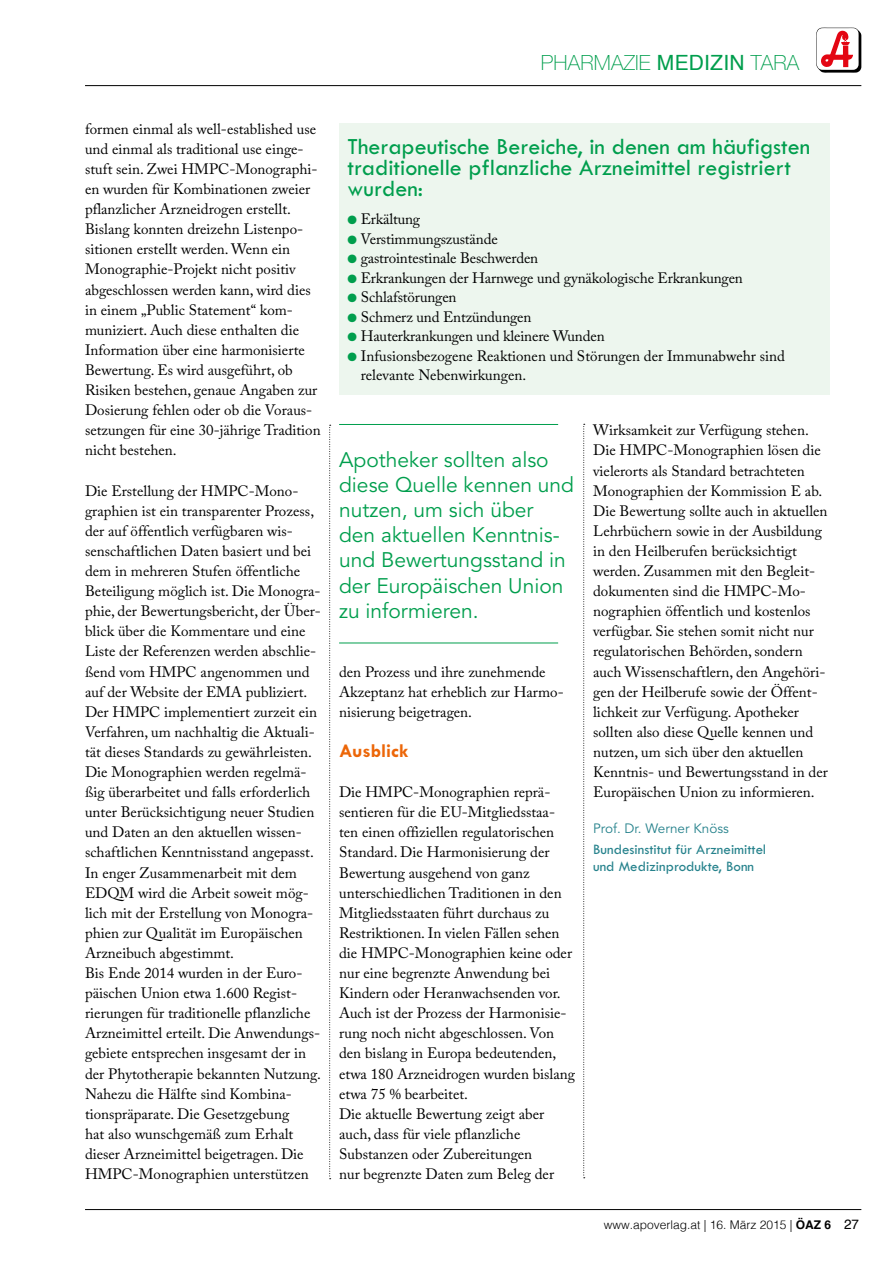
<style>
.page{position:relative;width:893px;height:1263px;background:#fff}
.page>*{position:absolute;margin:0;border:0;box-sizing:border-box;transform-origin:0 0}
.t1{font:500 24px/21px "Tw Cen MT Pro";color:#009e4d}
.t2{font:21px/25.2px "Avenir LT Pro";color:#009e4d}
.t3{font:100 21px "Helvetica Neue LT Pro";letter-spacing:.01em;color:#009e4d}
.t4{font:700 19.5px "Tw Cen MT Pro";color:#ec6608}
.t5{font:15px/20.1px "Adobe Caslon Pro";color:#000}
.t6{font:500 15px/16.5px "Tw Cen MT Pro";color:#26828c}
.t7{font:13.5px "Avenir LT Pro";color:#26828c}
.t8{font:300 12px "Helvetica";color:#000}
.s1{font-family:"Helvetica";font-weight:400}
.s2{color:#009e4d}
.s3{font-weight:700}
.s4{font-weight:400;font-size:13.5px}
</style>
<div class="page">
<svg style="left:816px;top:28px;width:45px;height:45px"></svg>
<hr style="left:85px;top:1209px;width:776px;height:1px;background:#000">
<hr style="left:85px;top:85px;width:776px;height:1px;background:#000">
<div style="left:339px;top:124px;width:490px;height:271px;background:#edf6ee"></div>
<svg style="left:329px;top:425px;width:2px;height:754px"></svg>
<hr style="left:339px;top:643px;width:219px;height:1px;background:#009e4d">
<hr style="left:339px;top:424px;width:219px;height:1px;background:#009e4d">
<svg style="left:583px;top:424px;width:2px;height:754px"></svg>
<h2 class="t3" style="left:541px;top:50px;width:260px">PHARMAZIE <span class="s1">MEDIZIN</span> TARA</h2>
<p class="t5" style="left:85px;top:119px;width:237px">formen einmal als well-established use und einmal als traditional use einge&shy;stuft sein. Zwei HMPC-Monographi&shy;en wurden für Kombinationen zweier pflanzlicher Arzneidrogen erstellt.<br>Bislang konnten dreizehn Listenpo&shy;sitionen erstellt werden. Wenn ein Monographie-Projekt nicht positiv abgeschlossen werden kann, wird dies in einem „Public Statement“ kom&shy;muniziert. Auch diese enthalten die Information über eine harmonisierte Bewertung. Es wird ausgeführt, ob Risiken bestehen, genaue Angaben zur Dosierung fehlen oder ob die Voraus&shy;setzungen für eine 30-jährige Tradition nicht bestehen.</p>
<p class="t5" style="left:85px;top:480px;width:237px">Die Erstellung der HMPC-Mono&shy;graphien ist ein transparenter Prozess, der auf öffentlich verfügbaren wis&shy;senschaftlichen Daten basiert und bei dem in mehreren Stufen öffentliche Beteiligung möglich ist. Die Monogra&shy;phie, der Bewertungsbericht, der Über&shy;blick über die Kommentare und eine Liste der Referenzen werden abschlie&shy;ßend vom HMPC angenommen und auf der Website der EMA publiziert.<br>Der HMPC implementiert zurzeit ein Verfahren, um nachhaltig die Aktuali&shy;tät dieses Standards zu gewährleisten.<br>Die Monographien werden regelmä&shy;ßig überarbeitet und falls erforderlich unter Berücksichtigung neuer Studien und Daten an den aktuellen wissen&shy;schaftlichen Kenntnisstand angepasst.<br>In enger Zusammenarbeit mit dem EDQM wird die Arbeit soweit mög&shy;lich mit der Erstellung von Monogra&shy;phien zur Qualität im Europäischen Arzneibuch abgestimmt.<br>Bis Ende 2014 wurden in der Euro&shy;päischen Union etwa 1.600 Regist&shy;rierungen für traditionelle pflanzliche Arzneimittel erteilt. Die Anwendungs&shy;gebiete entsprechen insgesamt der in der Phytotherapie bekannten Nutzung.<br>Nahezu die Hälfte sind Kombina&shy;tionspräparate. Die Gesetzgebung<br>hat also wunschgemäß zum Erhalt dieser Arzneimittel beigetragen. Die HMPC-Monographien unterstützen</p>
<h1 class="t1" style="left:348px;top:137px;width:464px">Therapeutische Bereiche, in denen am häufigsten traditionelle pflanzliche Arzneimittel registriert wurden:</h1>
<p class="t5" style="left:348px;top:209px;width:74px"><span class="s2">●</span> Erkältung</p>
<p class="t5" style="left:348px;top:228px;width:152px"><span class="s2">●</span> Verstimmungszustände</p>
<p class="t5" style="left:348px;top:248px;width:192px"><span class="s2">●</span> gastrointestinale Beschwerden</p>
<p class="t5" style="left:348px;top:267px;width:397px"><span class="s2">●</span> Erkrankungen der Harnwege und gynäkologische Erkrankungen</p>
<p class="t5" style="left:348px;top:287px;width:110px"><span class="s2">●</span> Schlafstörungen</p>
<p class="t5" style="left:348px;top:306px;width:185px"><span class="s2">●</span> Schmerz und Entzündungen</p>
<p class="t5" style="left:348px;top:326px;width:259px"><span class="s2">●</span> Hauterkrankungen und kleinere Wunden</p>
<p class="t5" style="left:361px;top:346px;width:425px;line-height:19.5px;text-indent:-13px"><span class="s2">●</span> Infusionsbezogene Reaktionen und Störungen der Immunabwehr sind relevante Nebenwirkungen.</p>
<h2 class="t2" style="left:339px;top:447px;width:237px">Apotheker sollten also diese Quelle kennen und nutzen, um sich über den aktuellen Kenntnis&shy;und Bewertungsstand in der Europäischen Union zu informieren.</h2>
<p class="t5" style="left:339px;top:661px;width:226px">den Prozess und ihre zunehmende<br>Akzeptanz hat erheblich zur Harmo&shy;nisierung beigetragen.</p>
<h3 class="t4" style="left:339px;top:740px;width:71px">Ausblick</h3>
<p class="t5" style="left:339px;top:782px;width:238px">Die HMPC-Monographien reprä&shy;sentieren für die EU-Mitgliedsstaa&shy;ten einen offiziellen regulatorischen Standard. Die Harmonisierung der Bewertung ausgehend von ganz unterschiedlichen Traditionen in den Mitgliedsstaaten führt durchaus zu Restriktionen. In vielen Fällen sehen die HMPC-Monographien keine oder nur eine begrenzte Anwendung bei Kindern oder Heranwachsenden vor.<br>Auch ist der Prozess der Harmonisie&shy;rung noch nicht abgeschlossen. Von den bislang in Europa bedeutenden, etwa 180 Arzneidrogen wurden bislang etwa 75 % bearbeitet.<br>Die aktuelle Bewertung zeigt aber auch, dass für viele pflanzliche Substanzen oder Zubereitungen<br>nur begrenzte Daten zum Beleg der</p>
<p class="t5" style="left:593px;top:420px;width:236px">Wirksamkeit zur Verfügung stehen.<br>Die HMPC-Monographien lösen die vielerorts als Standard betrachteten Monographien der Kommission E ab.<br>Die Bewertung sollte auch in aktuellen Lehrbüchern sowie in der Ausbildung in den Heilberufen berücksichtigt werden. Zusammen mit den Begleit&shy;dokumenten sind die HMPC-Mo&shy;nographien öffentlich und kostenlos verfügbar. Sie stehen somit nicht nur regulatorischen Behörden, sondern auch Wissenschaftlern, den Angehöri&shy;gen der Heilberufe sowie der Öffent&shy;lichkeit zur Verfügung. Apotheker sollten also diese Quelle kennen und nutzen, um sich über den aktuellen Kenntnis- und Bewertungsstand in der Europäischen Union zu informieren.</p>
<p class="t7" style="left:593px;top:821px;width:137px">Prof. Dr. Werner Knöss</p>
<p class="t6" style="left:593px;top:841px;width:175px">Bundesinstitut für Arzneimittel und Medizinprodukte, Bonn</p>
<p class="t8" style="left:604px;top:1214px;width:257px">www.apoverlag.at | 16. März 2015 | <span class="s3">ÖAZ 6</span> <span class="s4">27</span></p>
</div>
